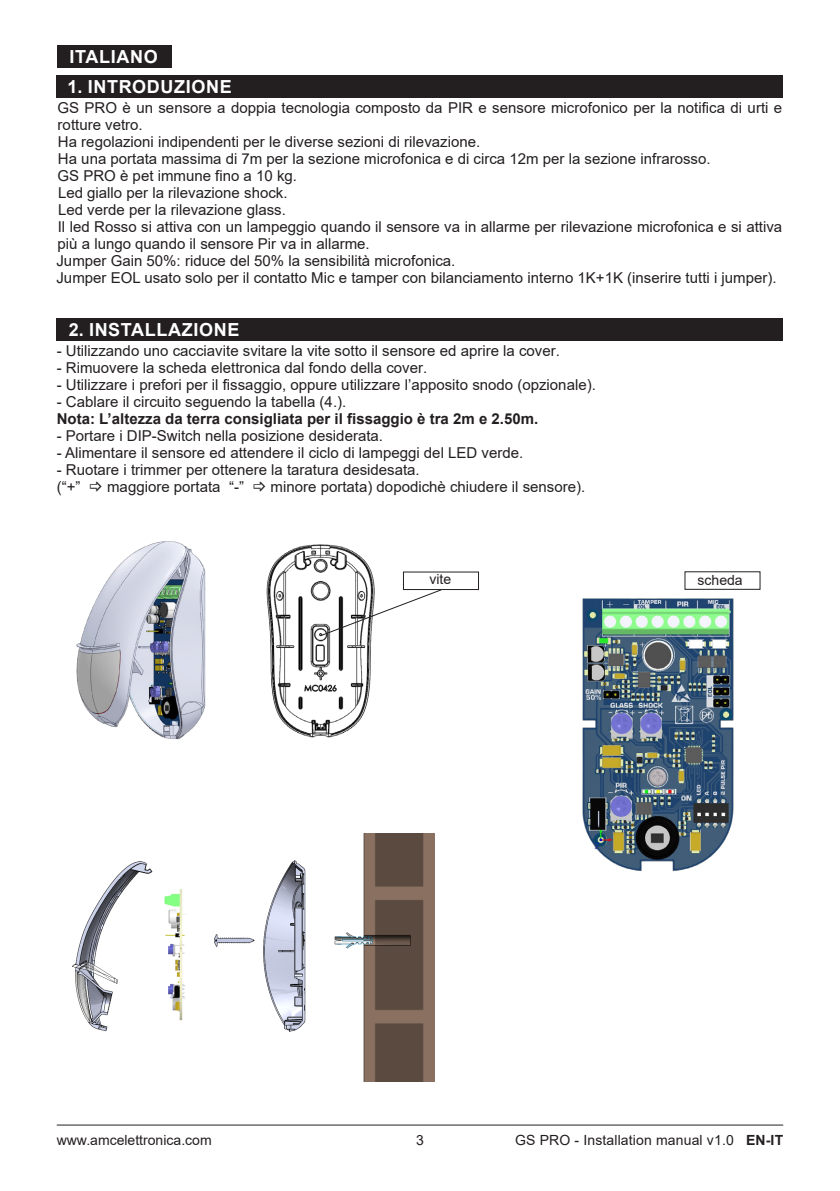
<style>
.page{position:relative;width:840px;height:1191px;background:#fff}
.page>*{position:absolute;margin:0;border:0;box-sizing:border-box;transform-origin:0 0}
.FASCIA_BLU{font:700 18px "Arial";letter-spacing:.035em;color:#fff}
.testo_normale{font:15px/17px "Arial";color:#231f20}
.testo_normale-2{font:700 15px "Arial";color:#231f20}
.t1{font:14px "Arial";color:#231f20}
.s1{font-weight:700}
</style>
<div class="page">
<hr style="left:57px;top:1124px;width:725px;height:1px;background:#231f20">
<div style="left:57px;top:75px;width:725px;height:23px;background:#231f20"></div>
<div style="left:57px;top:318px;width:725px;height:23px;background:#231f20"></div>
<div style="left:57px;top:45px;width:114px;height:23px;background:#231f20"></div>
<img style="left:72px;top:833px;width:362px;height:248px">
<img style="left:76px;top:541px;width:130px;height:199px">
<img style="left:266px;top:544px;width:109px;height:194px">
<svg style="left:319px;top:588px;width:123px;height:49px"></svg>
<div style="left:403px;top:571px;width:75px;height:19px;border:1px solid #231f20"></div>
<div style="left:684px;top:571px;width:76px;height:19px;border:1px solid #231f20"></div>
<img style="left:582px;top:598px;width:152px;height:274px">
<p class="FASCIA_BLU" style="left:70px;top:44px;width:90px">ITALIANO</p>
<p class="FASCIA_BLU" style="left:67px;top:74px;width:166px">1. INTRODUZIONE</p>
<p class="testo_normale" style="left:57px;top:99px;width:725px">GS PRO è un sensore a doppia tecnologia composto da PIR e sensore microfonico per la notifica di urti e rotture vetro.</p>
<p class="testo_normale" style="left:58px;top:133px;width:423px">Ha regolazioni indipendenti per le diverse sezioni di rilevazione.</p>
<p class="testo_normale" style="left:58px;top:150px;width:653px">Ha una portata massima di 7m per la sezione microfonica e di circa 12m per la sezione infrarosso.</p>
<p class="testo_normale" style="left:57px;top:167px;width:241px">GS PRO è pet immune fino a 10 kg.</p>
<p class="testo_normale" style="left:58px;top:184px;width:231px">Led giallo per la rilevazione shock.</p>
<p class="testo_normale" style="left:58px;top:201px;width:229px">Led verde per la rilevazione glass.</p>
<p class="testo_normale" style="left:58px;top:218px;width:725px">Il led Rosso si attiva con un lampeggio quando il sensore va in allarme per rilevazione microfonica e si attiva più a lungo quando il sensore Pir va in allarme.</p>
<p class="testo_normale" style="left:56px;top:252px;width:400px">Jumper Gain 50%: riduce del 50% la sensibilità microfonica.</p>
<p class="testo_normale" style="left:56px;top:269px;width:721px">Jumper EOL usato solo per il contatto Mic e tamper con bilanciamento interno 1K+1K (inserire tutti i jumper).</p>
<p class="FASCIA_BLU" style="left:69px;top:317px;width:172px">2. INSTALLAZIONE</p>
<p class="testo_normale" style="left:57px;top:342px;width:504px">- Utilizzando uno cacciavite svitare la vite sotto il sensore ed aprire la cover.</p>
<p class="testo_normale" style="left:57px;top:359px;width:372px">- Rimuovere la scheda elettronica dal fondo della cover.</p>
<p class="testo_normale" style="left:57px;top:376px;width:540px">- Utilizzare i prefori per il fissaggio, oppure utilizzare l’apposito snodo (opzionale).</p>
<p class="testo_normale" style="left:57px;top:393px;width:291px">- Cablare il circuito seguendo la tabella (4.).</p>
<p class="testo_normale-2" style="left:57px;top:408px;width:483px">Nota: L’altezza da terra consigliata per il fissaggio è tra 2m e 2.50m.</p>
<p class="testo_normale" style="left:57px;top:427px;width:327px">- Portare i DIP-Switch nella posizione desiderata.</p>
<p class="testo_normale" style="left:57px;top:444px;width:468px">- Alimentare il sensore ed attendere il ciclo di lampeggi del LED verde.</p>
<p class="testo_normale" style="left:57px;top:461px;width:364px">- Ruotare i trimmer per ottenere la taratura desidesata.</p>
<p class="testo_normale" style="left:57px;top:478px;width:25px">(“+”</p>
<p class="testo_normale" style="left:107px;top:478px;width:138px">maggiore portata “-”</p>
<p class="testo_normale" style="left:270px;top:478px;width:316px">minore portata) dopodichè chiudere il sensore).</p>
<p class="t1" style="left:429px;top:570px;width:23px">vite</p>
<p class="t1" style="left:697px;top:571px;width:47px">scheda</p>
<p class="t1" style="left:57px;top:1130px;width:156px">www.amcelettronica.com</p>
<p class="t1" style="left:416px;top:1130px;width:9px">3</p>
<p class="t1" style="left:515px;top:1130px;width:269px">GS PRO - Installation manual v1.0 <span class="s1">EN-IT</span></p>
</div>
